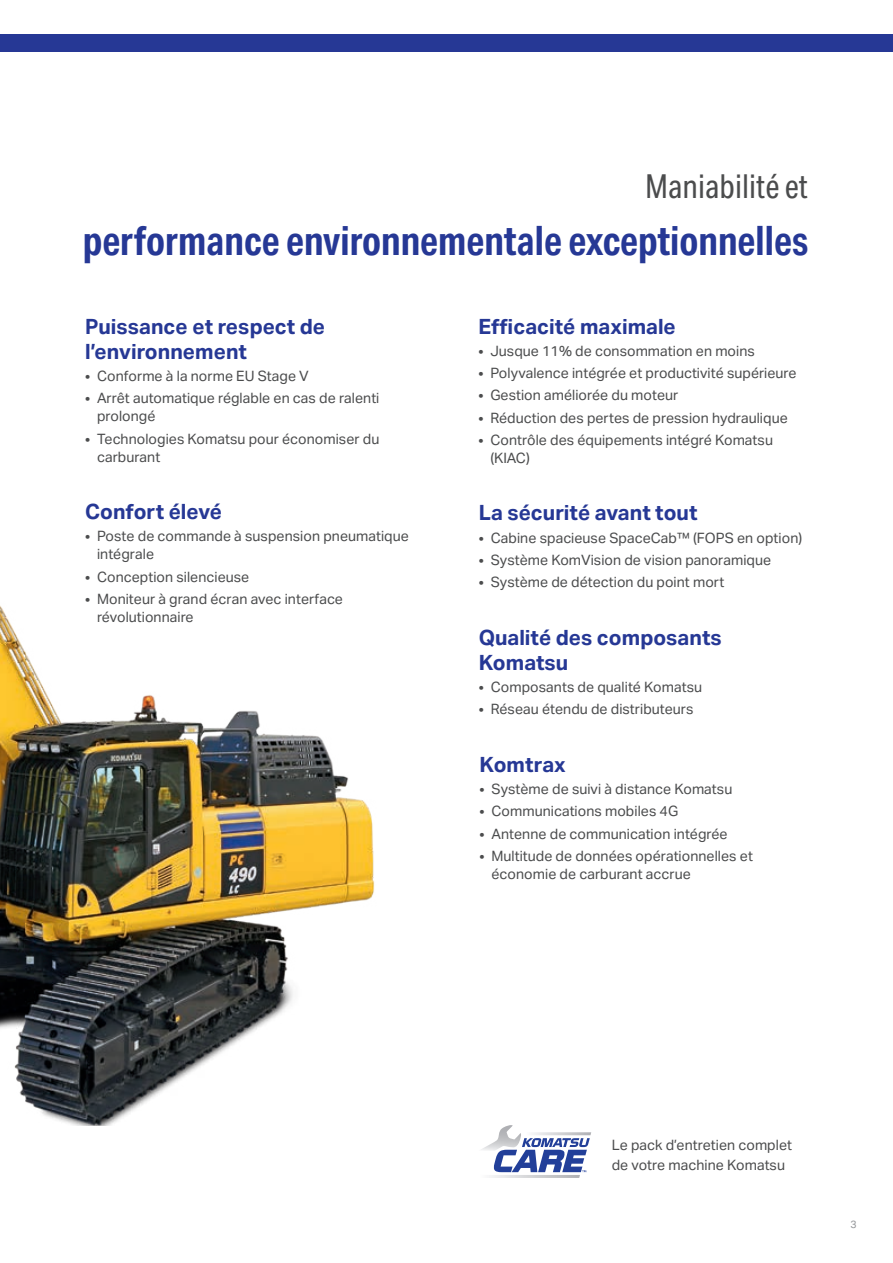
<style>
.page{position:relative;width:893px;height:1263px;background:#fff}
.page>*{position:absolute;margin:0;border:0;box-sizing:border-box;transform-origin:0 0}
.t1{font:700 40.5px "Aktiv Grotesk Cd";color:#263895}
.t2{font:33px "Aktiv Grotesk Cd";color:#4b4c4d}
.t3{font:700 21px/25.2px "Aktiv Grotesk";color:#263895}
.t4{font:14.25px/18px "Aktiv Grotesk";color:#4b4c4d}
.t5{font:10.5px "Aktiv Grotesk";color:#939598}
</style>
<div class="page">
<svg style="left:481px;top:1125px;width:110px;height:53px"></svg>
<img style="left:0;top:605px;width:375px;height:520px">
<div style="left:0;top:34px;width:893px;height:17px;background:#263895"></div>
<h2 class="t2" style="left:645px;top:167px;width:164px">Maniabilité et</h2>
<h1 class="t1" style="left:83px;top:217px;width:726px">performance environnementale exceptionnelles</h1>
<h3 class="t3" style="left:85px;top:314px;width:242px">Puissance et respect de l’environnement</h3>
<p class="t4" style="left:85px;top:367px;width:225px">• Conforme à la norme EU Stage V</p>
<p class="t4" style="left:97px;top:389px;width:284px;text-indent:-12px">• Arrêt automatique réglable en cas de ralenti prolongé</p>
<p class="t4" style="left:97px;top:430px;width:284px;text-indent:-12px">• Technologies Komatsu pour économiser du carburant</p>
<h3 class="t3" style="left:85px;top:499px;width:139px">Confort élevé</h3>
<p class="t4" style="left:97px;top:527px;width:313px;text-indent:-12px">• Poste de commande à suspension pneumatique intégrale</p>
<p class="t4" style="left:85px;top:568px;width:166px">• Conception silencieuse</p>
<p class="t4" style="left:97px;top:590px;width:248px;text-indent:-12px">• Moniteur à grand écran avec interface révolutionnaire</p>
<h3 class="t3" style="left:478px;top:314px;width:199px">Efficacité maximale</h3>
<p class="t4" style="left:478px;top:342px;width:278px">• Jusque 11% de consommation en moins</p>
<p class="t4" style="left:478px;top:364px;width:320px">• Polyvalence intégrée et productivité supérieure</p>
<p class="t4" style="left:478px;top:386px;width:201px">• Gestion améliorée du moteur</p>
<p class="t4" style="left:478px;top:409px;width:311px">• Réduction des pertes de pression hydraulique</p>
<p class="t4" style="left:490px;top:431px;width:284px;text-indent:-12px">• Contrôle des équipements intégré Komatsu (KIAC)</p>
<h3 class="t3" style="left:479px;top:501px;width:220px">La sécurité avant tout</h3>
<p class="t4" style="left:479px;top:529px;width:325px">• Cabine spacieuse SpaceCab™ (FOPS en option)</p>
<p class="t4" style="left:479px;top:551px;width:294px">• Système KomVision de vision panoramique</p>
<p class="t4" style="left:479px;top:573px;width:247px">• Système de détection du point mort</p>
<h3 class="t3" style="left:479px;top:625px;width:244px">Qualité des composants<br>Komatsu</h3>
<p class="t4" style="left:479px;top:678px;width:225px">• Composants de qualité Komatsu</p>
<p class="t4" style="left:479px;top:700px;width:216px">• Réseau étendu de distributeurs</p>
<h3 class="t3" style="left:479px;top:752px;width:88px">Komtrax</h3>
<p class="t4" style="left:479px;top:780px;width:254px">• Système de suivi à distance Komatsu</p>
<p class="t4" style="left:479px;top:802px;width:200px">• Communications mobiles 4G</p>
<p class="t4" style="left:479px;top:825px;width:250px">• Antenne de communication intégrée</p>
<p class="t4" style="left:491px;top:847px;width:263px;text-indent:-12px">• Multitude de données opérationnelles et économie de carburant accrue</p>
<p class="t4" style="left:612px;top:1136px;width:182px;line-height:19.5px">Le pack d’entretien complet de votre machine Komatsu</p>
<p class="t5" style="left:850px;top:1218px;width:8px">3</p>
</div>
